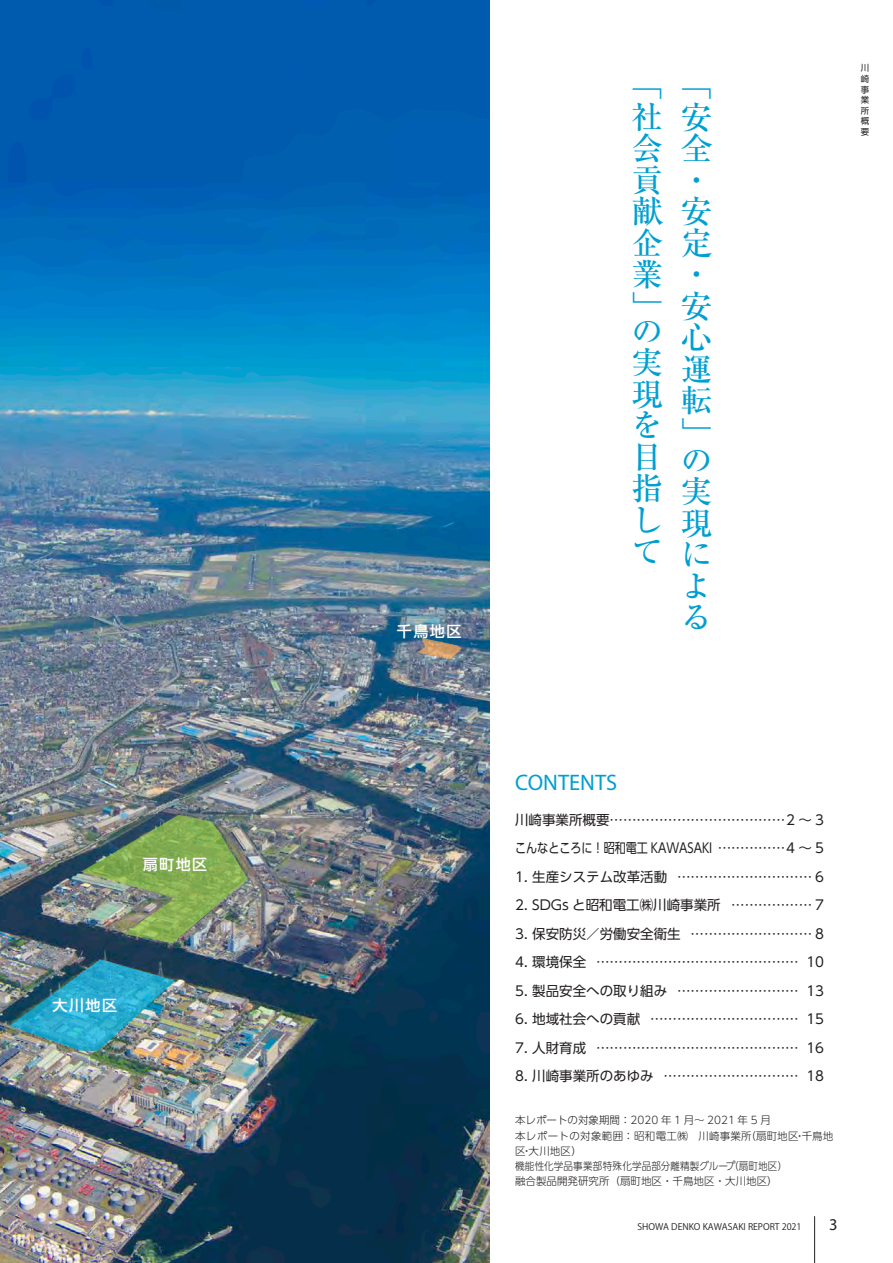
<style>
.page{position:relative;width:893px;height:1263px;background:#fff}
.page>*{position:absolute;margin:0;border:0;box-sizing:border-box;transform-origin:0 0}
.t1{font:500 31.5px/31.5px "Ryumin Pro";color:#009fd1}
.t2{font:22.5px "Myriad Pro";color:#009fd1}
.t3{font:16.5px "Myriad Pro";color:#231f20}
.t4{font:500 15px "UD Shin Go Pr 6 N";letter-spacing:.1em;color:#fff}
.t5{font:13.5px/28.5px "UD Shin Go Pr 6 N";color:#231f20}
.t6{font:300 10.5px/15px "UD Shin Go Pr 6 N";color:#231f20}
.t7{font:9px "Koz Go Pr 6 N";color:#231f20}
.t8{font:8.55px/10.6px "UD Shin Go Pr 6 N";color:#231f20;text-align:justify}
</style>
<div class="page">
<img style="left:0;top:0;width:489px;height:1263px">
<hr style="left:814px;top:1216px;width:1px;height:47px;background:#231f20">
<img style="left:9px;top:959px;width:166px;height:92px">
<img style="left:81px;top:815px;width:166px;height:128px">
<svg style="left:417px;top:638px;width:44px;height:21px"></svg>
<p class="t4" style="left:143px;top:852px;width:66px">扇町地区</p>
<p class="t4" style="left:53px;top:993px;width:66px">大川地区</p>
<p class="t4" style="left:397px;top:619px;width:66px">千鳥地区</p>
<h1 class="t1" style="left:631px;top:67px;width:33px;text-align:justify">「社会貢献企業」</h1>
<h1 class="t1" style="left:631px;top:313px;width:32px">の実現を目指して</h1>
<h1 class="t1" style="left:681px;top:67px;width:33px">「安全・安定・安心運転」</h1>
<h1 class="t1" style="left:681px;top:442px;width:32px">の実現による</h1>
<p class="t8" style="left:861px;top:62px;width:10px">川崎事業所概要</p>
<h2 class="t2" style="left:515px;top:768px;width:104px">CONTENTS</h2>
<p class="t5" style="left:515px;top:805px;width:311px">川崎事業所概要…………………………………2 ～ 3こんなところに！昭和電工 KAWASAKI ……………4 ～ 5</p>
<p class="t5" style="left:515px;top:862px;width:311px">1. 生産システム改革活動 ………………………… 6</p>
<p class="t5" style="left:515px;top:890px;width:311px">2. SDGs と昭和電工㈱川崎事業所 ……………… 7</p>
<p class="t5" style="left:515px;top:919px;width:311px">3. 保安防災／労働安全衛生 ……………………… 8</p>
<p class="t5" style="left:515px;top:947px;width:311px">4. 環境保全 ……………………………………… 10</p>
<p class="t5" style="left:515px;top:976px;width:311px">5. 製品安全への取り組み ……………………… 13</p>
<p class="t5" style="left:515px;top:1004px;width:311px">6. 地域社会への貢献 …………………………… 15</p>
<p class="t5" style="left:515px;top:1033px;width:311px">7. 人財育成 ……………………………………… 16</p>
<p class="t5" style="left:515px;top:1061px;width:311px">8. 川崎事業所のあゆみ ………………………… 18</p>
<p class="t6" style="left:515px;top:1111px;width:320px;line-height:16.5px">本レポートの対象期間：2020 年 1 月～ 2021 年 5 月<br>本レポートの対象範囲：昭和電工㈱　川崎事業所（扇町地区・千鳥地</p>
<p class="t6" style="left:515px;top:1143px;width:274px">区・大川地区）<br>機能性化学品事業部特殊化学品部分離精製グループ（扇町地区）融合製品開発研究所（扇町地区・千鳥地区・大川地区）</p>
<p class="t7" style="left:637px;top:1221px;width:166px">SHOWA DENKO KAWASAKI REPORT 2021</p>
<p class="t3" style="left:829px;top:1214px;width:10px">3</p>
</div>
